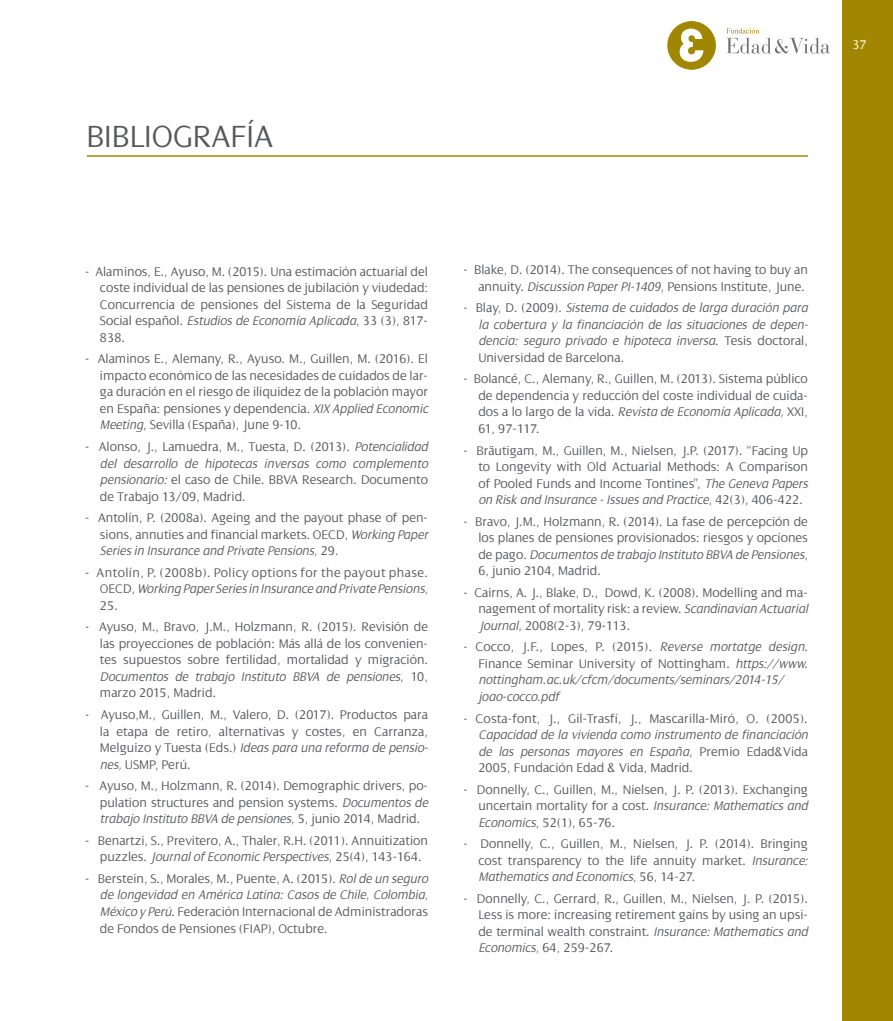
<style>
.page{position:relative;width:893px;height:1021px;background:#fff}
.page>*{position:absolute;margin:0;border:0;box-sizing:border-box;transform-origin:0 0}
.Titulo_capitulo{font:300 33px "Dialog";color:#57585a}
.Texto{font:300 13.5px/16.5px "Dialog";color:#57585a;text-align:justify}
.Texto-2{font:italic 300 13.5px/16.5px "Dialog";color:#57585a}
.Texto-3{font:300 13.5px "Dialog";letter-spacing:.03em;color:#57585a}
.t1{font:300 13.5px "Dialog";color:#fff}
.s1{font-style:italic}
.s2{font-style:normal}
</style>
<div class="page">
<div style="left:842px;top:0;width:51px;height:1020px;background:#a18701"></div>
<div style="left:668px;top:22px;width:47px;height:47px;background:#a18701;border-radius:50%"></div>
<div style="left:668px;top:21px;width:48px;height:48px;border:1px solid #a18701;border-radius:50%"></div>
<svg style="left:680px;top:29px;width:23px;height:33px"></svg>
<svg style="left:726px;top:28px;width:104px;height:26px"></svg>
<hr style="left:87px;top:155px;width:721px;height:2px;background:#a18701">
<p class="Titulo_capitulo" style="left:87px;top:118px;width:188px">BIBLIOGRAFÍA</p>
<p class="t1" style="left:852px;top:37px;width:16px">37</p>
<p class="Texto" style="left:100px;top:263px;width:330px;text-indent:-15px">- Alaminos, E., Ayuso, M. (2015). Una estimación actuarial del coste individual de las pensiones de jubilación y viudedad:<br>Concurrencia de pensiones del Sistema de la Seguridad Social español. <span class="s1">Estudios de Economía Aplicada,</span> 33 (3), 817- 838.</p>
<p class="Texto" style="left:100px;top:351px;width:330px;text-indent:-15px">- Alaminos E., Alemany, R., Ayuso. M., Guillen, M. (2016). El impacto económico de las necesidades de cuidados de lar&shy;ga duración en el riesgo de iliquidez de la población mayor en España: pensiones y dependencia. <span class="s1">XIX Applied Economic Meeting</span>, Sevilla (España), June 9-10.</p>
<p class="Texto" style="left:100px;top:438px;width:330px;text-indent:-15px">- Alonso, J., Lamuedra, M., Tuesta, D. (2013). <span class="s1">Potencialidad del desarrollo de hipotecas inversas como complemento pensionario:</span> el caso de Chile. BBVA Research. Documento de Trabajo 13/09, Madrid.</p>
<p class="Texto" style="left:100px;top:509px;width:330px;text-indent:-15px">- Antolín, P. (2008a). Ageing and the payout phase of pen&shy;sions, annuties and financial markets. OECD, <span class="s1">Working Paper Series in Insurance and Private Pensions,</span> 29.</p>
<p class="Texto-3" style="left:85px;top:565px;width:345px">- Antolín, P. (2008b). Policy options for the payout phase.</p>
<p class="Texto-2" style="left:100px;top:581px;width:330px"><span class="s2">OECD,</span> Working Paper Series in Insurance and Private Pensions,<br><span class="s2">25.</span></p>
<p class="Texto" style="left:100px;top:619px;width:330px;text-indent:-15px">- Ayuso, M., Bravo, J.M., Holzmann, R. (2015). Revisión de las proyecciones de población: Más allá de los convenien&shy;tes supuestos sobre fertilidad, mortalidad y migración.<br><span class="s1">Documentos de trabajo Instituto BBVA de pensiones</span>, 10, marzo 2015, Madrid.</p>
<p class="Texto" style="left:100px;top:706px;width:330px;text-indent:-15px">- Ayuso,M., Guillen, M., Valero, D. (2017). Productos para la etapa de retiro, alternativas y costes, en Carranza, Melguizo y Tuesta (Eds.) <span class="s1">Ideas para una reforma de pensio&shy;nes,</span> USMP, Perú.</p>
<p class="Texto" style="left:100px;top:777px;width:330px;text-indent:-15px">- Ayuso, M., Holzmann, R. (2014). Demographic drivers, po&shy;pulation structures and pension systems. <span class="s1">Documentos de trabajo Instituto BBVA de pensiones,</span> 5, junio 2014, Madrid.</p>
<p class="Texto" style="left:100px;top:832px;width:330px;text-indent:-15px">- Benartzi, S., Previtero, A., Thaler, R.H. (2011). Annuitization puzzles. <span class="s1">Journal of Economic Perspectives</span>, 25(4), 143-164.</p>
<p class="Texto" style="left:100px;top:870px;width:330px;text-indent:-15px">- Berstein, S., Morales, M., Puente, A. (2015). <span class="s1">Rol de un seguro de longevidad en América Latina: Casos de Chile, Colombia, México y Perú</span>. Federación Internacional de Administradoras de Fondos de Pensiones (FIAP), Octubre.</p>
<p class="Texto" style="left:463px;top:261px;width:346px;text-align:right">- Blake, D. (2014). The consequences of not having to buy an annuity. <span class="s1">Discussion Paper PI-1409</span>, Pensions Institute, June.</p>
<p class="Texto-2" style="left:478px;top:300px;width:331px;text-align:justify;text-indent:-15px"><span class="s2">- Blay, D. (2009).</span> Sistema de cuidados de larga duración para la cobertura y la financiación de las situaciones de depen&shy;dencia: seguro privado e hipoteca inversa<span class="s2">. Tesis doctoral, Universidad de Barcelona.</span></p>
<p class="Texto" style="left:478px;top:371px;width:331px;text-indent:-15px">- Bolancé, C., Alemany, R., Guillen, M. (2013). Sistema público de dependencia y reducción del coste individual de cuida&shy;dos a lo largo de la vida. <span class="s1">Revista de Economía Aplicada,</span> XXI, 61, 97-117.</p>
<p class="Texto" style="left:478px;top:442px;width:331px;text-indent:-15px">- Bräutigam, M., Guillen, M., Nielsen, J.P. (2017). “Facing Up to Longevity with Old Actuarial Methods: A Comparison of Pooled Funds and Income Tontines”, <span class="s1">The Geneva Papers on Risk and Insurance - Issues and Practice</span>, 42(3), 406-422.</p>
<p class="Texto" style="left:478px;top:513px;width:331px;text-indent:-15px">- Bravo, J.M., Holzmann, R. (2014). La fase de percepción de los planes de pensiones provisionados: riesgos y opciones de pago. <span class="s1">Documentos de trabajo Instituto BBVA de Pensiones</span>, 6, junio 2104, Madrid.</p>
<p class="Texto" style="left:478px;top:584px;width:331px;text-indent:-15px">- Cairns, A. J., Blake, D., Dowd, K. (2008). Modelling and ma&shy;nagement of mortality risk: a review. <span class="s1">Scandinavian Actuarial Journal</span>, 2008(2-3), 79-113.</p>
<p class="Texto-2" style="left:478px;top:639px;width:331px;text-indent:-15px"><span class="s2">- Cocco, J.F., Lopes, P. (2015).</span> Reverse mortatge design.<br><span class="s2">Finance Seminar University of Nottingham.</span> https://www. nottingham.ac.uk/cfcm/documents/seminars/2014-15/ joao-cocco.pdf</p>
<p class="Texto" style="left:478px;top:710px;width:331px;text-indent:-15px">- Costa-font, J., Gil-Trasfí, J., Mascarilla-Miró, O. (2005).<br><span class="s1">Capacidad de la vivienda como instrumento de financiación de las personas mayores en España</span>, Premio Edad&amp;Vida 2005, Fundación Edad &amp; Vida, Madrid.</p>
<p class="Texto" style="left:478px;top:781px;width:331px;text-indent:-15px">- Donnelly, C., Guillen, M., Nielsen, J. P. (2013). Exchanging uncertain mortality for a cost. <span class="s1">Insurance: Mathematics and Economics</span>, 52(1), 65-76.</p>
<p class="Texto" style="left:478px;top:835px;width:331px;text-indent:-15px">- Donnelly, C., Guillen, M., Nielsen, J. P. (2014). Bringing cost transparency to the life annuity market. <span class="s1">Insurance:<br>Mathematics and Economics,</span> 56, 14-27.</p>
<p class="Texto" style="left:478px;top:890px;width:331px;text-indent:-15px">- Donnelly, C., Gerrard, R., Guillen, M., Nielsen, J. P. (2015).<br>Less is more: increasing retirement gains by using an upsi&shy;de terminal wealth constraint. <span class="s1">Insurance: Mathematics and Economics,</span> 64, 259-267.</p>
</div>
